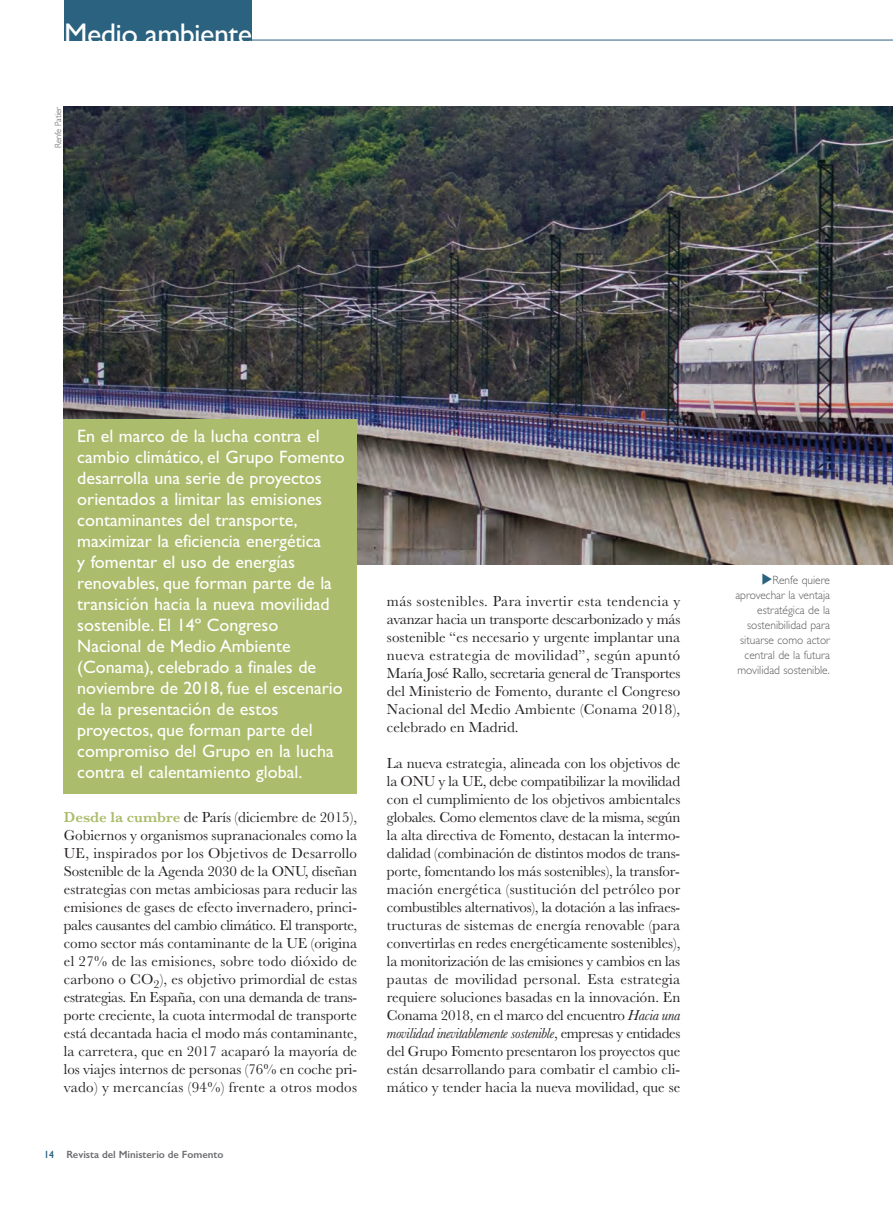
<style>
.page{position:relative;width:893px;height:1212px;background:#fff}
.page>*{position:absolute;margin:0;border:0;box-sizing:border-box;transform-origin:0 0}
.t1{font:30px "Gill Sans";letter-spacing:-.02em;color:#fff}
.t2{font:18px/21px "Gill Sans";color:#fff}
.t3{font:15px/18px "Baskerville";letter-spacing:.005em;color:#231f20;text-align:justify}
.t4{font:300 12px/15px "Gill Sans";color:#57585a;text-align:right;scale:.95 1}
.t5{font:600 10.5px "Gill Sans";color:#6c6d70}
.t6{font:300 9px "Gill Sans";color:#57585a;scale:.95 1}
.s1{font-weight:600;color:#abbc6c}
.s2{color:#2b627f}
.s3{font-style:italic}
</style>
<div class="page">
<div style="left:64px;top:0;width:188px;height:41px;background:#2b627f"></div>
<hr style="left:249px;top:40px;width:644px;height:1px;background:#2b627f">
<img style="left:64px;top:106px;width:829px;height:458px">
<div style="left:64px;top:419px;width:293px;height:374px;background:#abbc6c"></div>
<h1 class="t1" style="left:64px;top:16px;width:190px">Medio ambiente</h1>
<p class="t6" style="left:53px;top:148px;width:45px;rotate:-90deg">Renfe Patier</p>
<p class="t2" style="left:77px;top:425px;width:269px">En el marco de la lucha contra el cambio climático, el Grupo Fomento desarrolla una serie de proyectos orientados a limitar las emisiones contaminantes del transporte, maximizar la eficiencia energética<br>y fomentar el uso de energías renovables, que forman parte de la transición hacia la nueva movilidad sostenible. El 14º Congreso<br>Nacional de Medio Ambiente (Conama), celebrado a finales de noviembre de 2018, fue el escenario de la presentación de estos proyectos, que forman parte del compromiso del Grupo en la lucha contra el calentamiento global.</p>
<p class="t3" style="left:64px;top:808px;width:295px"><span class="s1">Desde la cumbre</span> de París (diciembre de 2015), Gobiernos y organismos supranacionales como la UE, inspirados por los Objetivos de Desarrollo Sostenible de la Agenda 2030 de la ONU, diseñan estrategias con metas ambiciosas para reducir las emisiones de gases de efecto invernadero, princi&shy;pales causantes del cambio climático. El transporte, como sector más contaminante de la UE (origina el 27% de las emisiones, sobre todo dióxido de carbono o CO<sub>2</sub>), es objetivo primordial de estas estrategias. En España, con una demanda de trans&shy;porte creciente, la cuota intermodal de transporte está decantada hacia el modo más contaminante, la carretera, que en 2017 acaparó la mayoría de los viajes internos de personas (76% en coche pri&shy;vado) y mercancías (94%) frente a otros modos</p>
<p class="t5" style="left:44px;top:1149px;width:181px"><span class="s2">14</span> Revista del Ministerio de Fomento</p>
<p class="t3" style="left:387px;top:592px;width:295px">más sostenibles. Para invertir esta tendencia y avanzar hacia un transporte descarbonizado y más sostenible “es necesario y urgente implantar una nueva estrategia de movilidad”, según apuntó María José Rallo, secretaria general de Transportes del Ministerio de Fomento, durante el Congreso Nacional del Medio Ambiente (Conama 2018), celebrado en Madrid.</p>
<p class="t3" style="left:387px;top:754px;width:295px">La nueva estrategia, alineada con los objetivos de la ONU y la UE, debe compatibilizar la movilidad con el cumplimiento de los objetivos ambientales globales. Como elementos clave de la misma, según la alta directiva de Fomento, destacan la intermo&shy;dalidad (combinación de distintos modos de trans&shy;porte, fomentando los más sostenibles), la transfor&shy;mación energética (sustitución del petróleo por combustibles alternativos), la dotación a las infraes&shy;tructuras de sistemas de energía renovable (para convertirlas en redes energéticamente sostenibles), la monitorización de las emisiones y cambios en las pautas de movilidad personal. Esta estrategia requiere soluciones basadas en la innovación. En Conama 2018, en el marco del encuentro <span class="s3">Hacia una movilidad inevitablemente sostenible</span>, empresas y entidades del Grupo Fomento presentaron los proyectos que están desarrollando para combatir el cambio cli&shy;mático y tender hacia la nueva movilidad, que se</p>
<p class="t4" style="left:735px;top:572px;width:101px"><span class="s2">◆</span>Renfe quiere aprovechar la ventaja estratégica de la sostenibilidad para situarse como actor central de la futura movilidad sostenible.</p>
</div>
